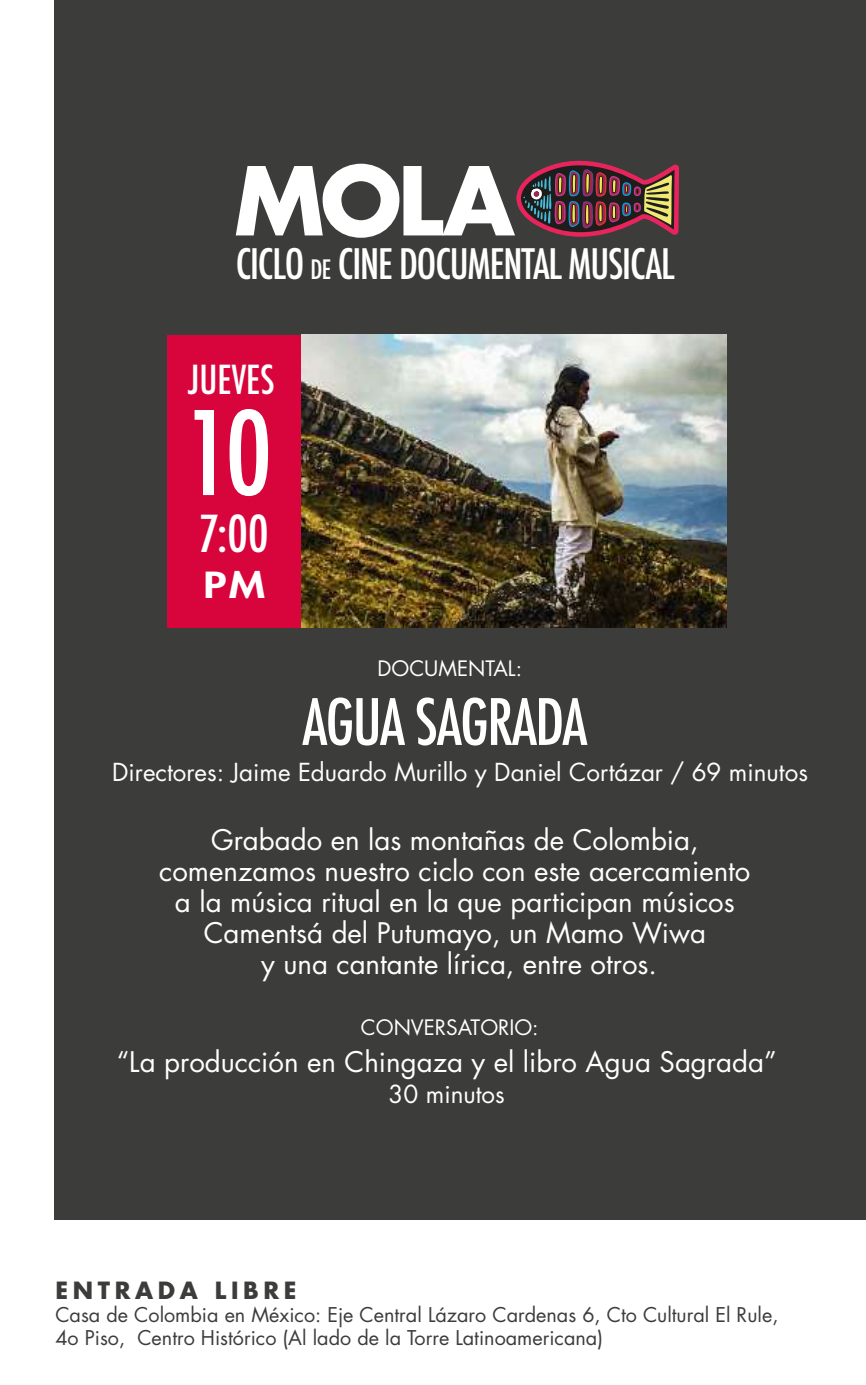
<style>
.page{position:relative;width:866px;height:1385px;background:#fff}
.page>*{position:absolute;margin:0;border:0;box-sizing:border-box;transform-origin:0 0}
.t1{font:500 condensed 112.8px "Futura";color:#fff}
.t2{font:700 92.1px "Futura Std";color:#fff}
.t3{font:500 condensed 62.1px "Futura";letter-spacing:-.03em;color:#fff}
.t4{font:500 condensed 49.5px "Futura";color:#fff}
.t5{font:500 condensed 40.8px "Futura";letter-spacing:-.03em;color:#fff}
.t6{font:500 condensed 39px "Futura";color:#fff}
.t7{font:800 35.1px "Futura Std";color:#fff;scale:1.24 1}
.t8{font:27.6px/30.9px "Futura Std";color:#fff;text-align:center}
.t9{font:24.3px "Futura Std";color:#fff}
.t10{font:700 23.1px "Futura Std";letter-spacing:.2em;color:#3c3c3b}
.t11{font:20.7px "Futura Std";color:#fff}
.t12{font:19.8px/23.1px "Futura Std";color:#3c3c3b}
.s1{font-size:26.1px}
</style>
<div class="page">
<div style="left:54px;top:0;width:811px;height:1218px;background:#3c3c3b"></div>
<svg style="left:516px;top:160px;width:163px;height:77px"></svg>
<img style="left:301px;top:335px;width:425px;height:292px">
<div style="left:167px;top:335px;width:134px;height:292px;background:#d8053c"></div>
<h2 class="t2" style="left:234px;top:140px;width:282px">MOLA</h2>
<h3 class="t5" style="left:236px;top:238px;width:440px">CICLO <span class="s1">DE</span> CINE DOCUMENTAL MUSICAL</h3>
<h3 class="t6" style="left:188px;top:355px;width:88px">JUEVES</h3>
<h1 class="t1" style="left:184px;top:381px;width:89px">10</h1>
<h3 class="t4" style="left:199px;top:502px;width:71px">7:00</h3>
<p class="t7" style="left:203px;top:563px;width:51px">PM</p>
<p class="t11" style="left:377px;top:655px;width:146px">DOCUMENTAL:</p>
<h3 class="t3" style="left:302px;top:682px;width:287px">AGUA SAGRADA</h3>
<p class="t9" style="left:112px;top:756px;width:697px">Directores: Jaime Eduardo Murillo y Daniel Cortázar / 69 minutos</p>
<p class="t8" style="left:159px;top:824px;width:592px">Grabado en las montañas de Colombia, comenzamos nuestro ciclo con este acercamiento a la música ritual en la que participan músicos Camentsá del Putumayo, un Mamo Wiwa<br>y una cantante lírica, entre otros.</p>
<p class="t11" style="left:361px;top:1013px;width:179px">CONVERSATORIO:</p>
<p class="t8" style="left:117px;top:1046px;width:661px">“La producción en Chingaza y el libro Agua Sagrada”</p>
<p class="t9" style="left:388px;top:1078px;width:118px">30 minutos</p>
<p class="t10" style="left:55px;top:1274px;width:242px">ENTRADA LIBRE</p>
<p class="t12" style="left:55px;top:1302px;width:724px">Casa de Colombia en México: Eje Central Lázaro Cardenas 6, Cto Cultural El Rule,<br>4o Piso, Centro Histórico (Al lado de la Torre Latinoamericana)</p>
</div>
